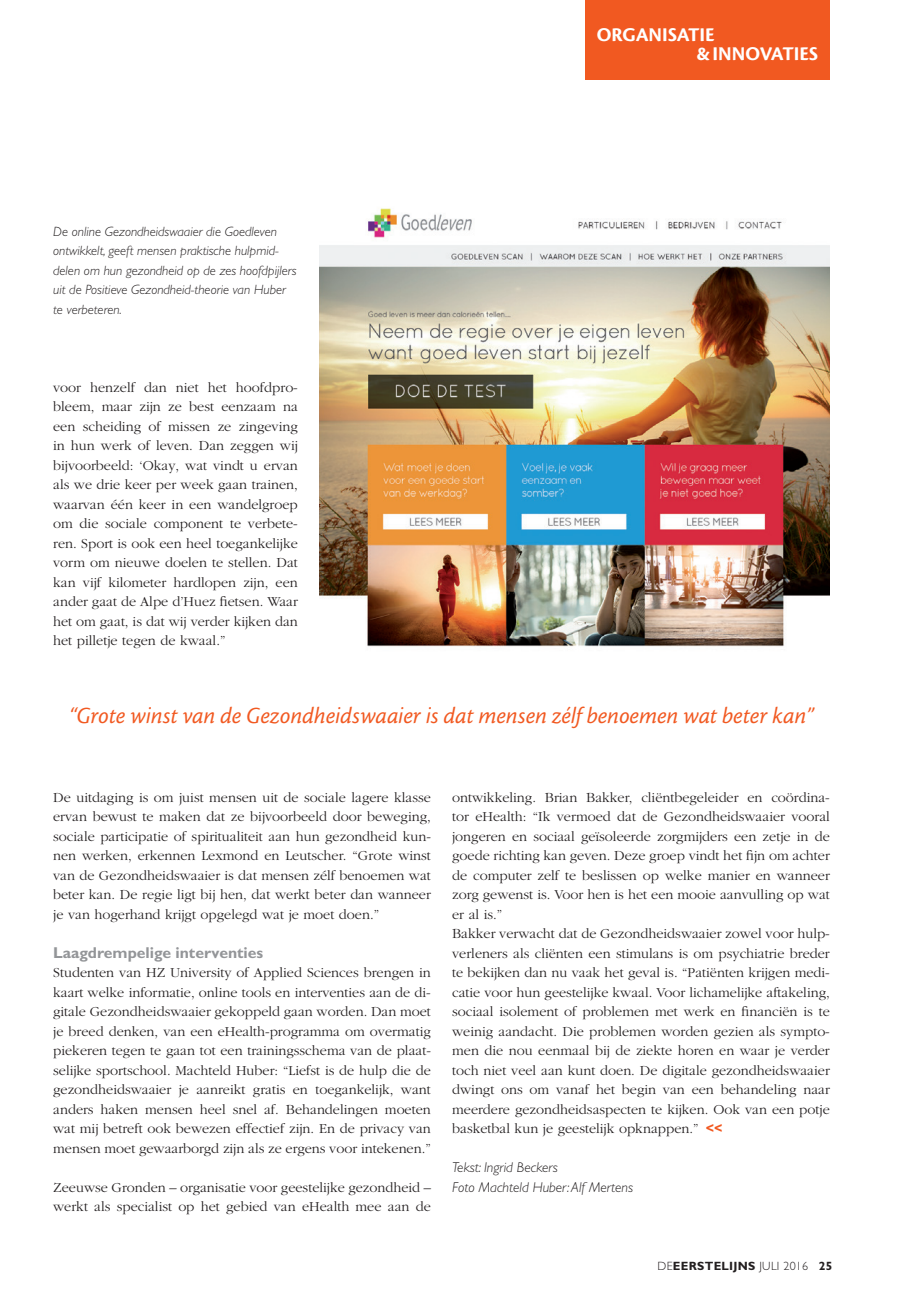
<style>
.page{position:relative;width:915px;height:1306px;background:#fff}
.page>*{position:absolute;margin:0;border:0;box-sizing:border-box;transform-origin:0 0}
.t1{font:24px "Cronos MM It 408 16";letter-spacing:.005em;color:#f15921}
.t2{font:20.25px/19.5px "Cronos MM 700 13";color:#fff}
.t3{font:700 15.75px "Gill Sans";color:#939598}
.t4{font:300 14.25px/19.5px "Garamond";color:#231f20;text-align:justify}
.t5{font:italic 300 14.25px/19.5px "Gill Sans";color:#231f20}
.t6{font:italic 300 13.5px/19.5px "Gill Sans";color:#231f20}
.t7{font:700 12px "Gill Sans";letter-spacing:.025em;color:#231f20}
.s1{font-family:"Gill Sans";font-weight:700;color:#f15921}
.s2{font-weight:300}
</style>
<div class="page">
<div style="left:585px;top:0;width:244px;height:80px;background:#f15921"></div>
<img style="left:319px;top:208px;width:510px;height:439px">
<p class="t6" style="left:53px;top:222px;width:245px">De online Gezondheidswaaier die Goedleven ontwikkelt, geeft mensen praktische hulpmid&shy;delen om hun gezondheid op de zes hoofdpijlers uit de Positieve Gezondheid-theorie van Huber te verbeteren.</p>
<p class="t4" style="left:53px;top:378px;width:246px">voor henzelf dan niet het hoofdpro&shy;bleem, maar zijn ze best eenzaam na een scheiding of missen ze zingeving in hun werk of leven. Dan zeggen wij bijvoorbeeld: ‘Okay, wat vindt u ervan als we drie keer per week gaan trainen, waarvan één keer in een wandelgroep om die sociale component te verbete&shy;ren. Sport is ook een heel toegankelijke vorm om nieuwe doelen te stellen. Dat kan vijf kilometer hardlopen zijn, een ander gaat de Alpe d’Huez fietsen. Waar het om gaat, is dat wij verder kijken dan het pilletje tegen de kwaal.”</p>
<h2 class="t2" style="left:696px;top:25px;width:123px;text-indent:-99px">ORGANISATIE<br>&amp; INNOVATIES</h2>
<h1 class="t1" style="left:69px;top:702px;width:745px">“Grote winst van de Gezondheidswaaier is dat mensen zélf benoemen wat beter kan”</h1>
<p class="t4" style="left:53px;top:787px;width:379px">De uitdaging is om juist mensen uit de sociale lagere klasse ervan bewust te maken dat ze bijvoorbeeld door beweging, sociale participatie of spiritualiteit aan hun gezondheid kun&shy;nen werken, erkennen Lexmond en Leutscher. “Grote winst van de Gezondheidswaaier is dat mensen zélf benoemen wat beter kan. De regie ligt bij hen, dat werkt beter dan wanneer je van hogerhand krijgt opgelegd wat je moet doen.”</p>
<p class="t3" style="left:53px;top:943px;width:211px">Laagdrempelige interventies</p>
<p class="t4" style="left:53px;top:963px;width:379px">Studenten van HZ University of Applied Sciences brengen in kaart welke informatie, online tools en interventies aan de di&shy;gitale Gezondheidswaaier gekoppeld gaan worden. Dan moet je breed denken, van een eHealth-programma om overmatig piekeren tegen te gaan tot een trainingsschema van de plaat&shy;selijke sportschool. Machteld Huber: “Liefst is de hulp die de gezondheidswaaier je aanreikt gratis en toegankelijk, want anders haken mensen heel snel af. Behandelingen moeten wat mij betreft ook bewezen effectief zijn. En de privacy van mensen moet gewaarborgd zijn als ze ergens voor intekenen.”</p>
<p class="t4" style="left:53px;top:1177px;width:379px">Zeeuwse Gronden – organisatie voor geestelijke gezondheid – werkt als specialist op het gebied van eHealth mee aan de</p>
<p class="t4" style="left:452px;top:787px;width:379px;text-align:left">ontwikkeling. Brian Bakker, cliëntbegeleider en coördina&shy;tor eHealth: “Ik vermoed dat de Gezondheidswaaier vooral jongeren en sociaal geïsoleerde zorgmijders een zetje in de goede richting kan geven. Deze groep vindt het fijn om achter de computer zelf te beslissen op welke manier en wanneer zorg gewenst is. Voor hen is het een mooie aanvulling op wat er al is.”<br>Bakker verwacht dat de Gezondheidswaaier zowel voor hulp&shy;verleners als cliënten een stimulans is om psychiatrie breder te bekijken dan nu vaak het geval is. “Patiënten krijgen medi&shy;catie voor hun geestelijke kwaal. Voor lichamelijke aftakeling, sociaal isolement of problemen met werk en financiën is te weinig aandacht. Die problemen worden gezien als sympto&shy;men die nou eenmaal bij de ziekte horen en waar je verder toch niet veel aan kunt doen. De digitale gezondheidswaaier dwingt ons om vanaf het begin van een behandeling naar meerdere gezondheidsaspecten te kijken. Ook van een potje basketbal kun je geestelijk opknappen.” <span class="s1">&lt;&lt;</span></p>
<p class="t5" style="left:452px;top:1157px;width:182px">Tekst: Ingrid Beckers<br>Foto Machteld Huber: Alf Mertens</p>
<p class="t7" style="left:657px;top:1258px;width:176px"><span class="s2">DE</span>EERSTELIJNS <span class="s2">JULI 2016</span> 25</p>
</div>
